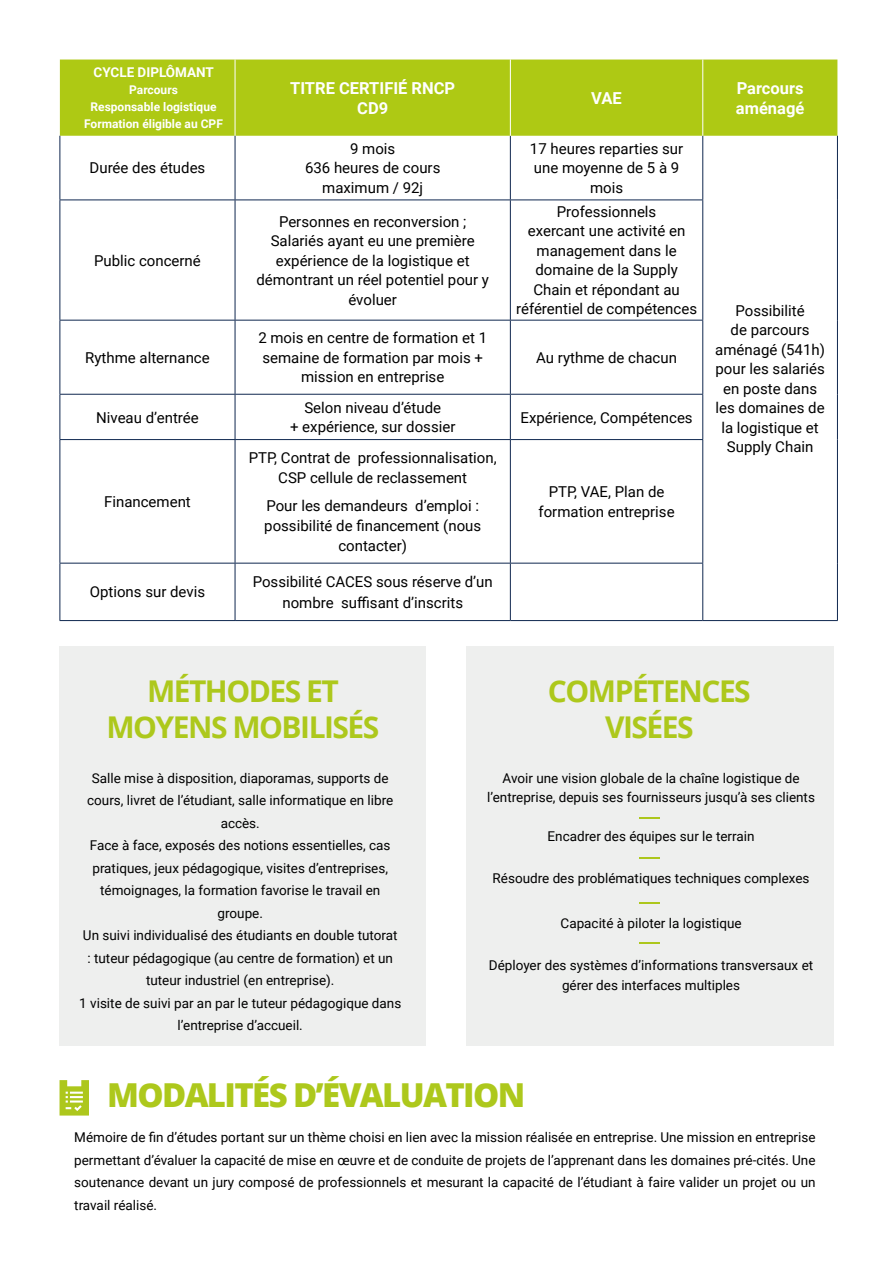
<style>
.page{position:relative;width:893px;height:1263px;background:#fff}
.page>*{position:absolute;margin:0;border:0;box-sizing:border-box;transform-origin:0 0}
.t1{font:800 33px "Open Sans";letter-spacing:-.05em;color:#adc81c}
.t2{font:700 30px/36px "Open Sans";letter-spacing:-.05em;color:#adc81c;text-align:center}
.t3{font:700 16.5px/19.8px "Roboto";color:#fff;text-align:center}
.t4{font:15px/19.5px "Roboto";color:#000;text-align:center}
.t5{font:13.5px/22.5px "Roboto";color:#000;text-align:center}
.t6{font:700 13.5px "Roboto";color:#fff}
.t7{font:700 12px/17px "Roboto";color:#fff;text-align:center}
</style>
<div class="page">
<div style="left:60px;top:60px;width:777px;height:76px;background:#aec914"></div>
<hr style="left:60px;top:136px;width:1px;height:64px;background:#0f274f">
<hr style="left:235px;top:136px;width:1px;height:64px;background:#0f274f">
<hr style="left:510px;top:136px;width:1px;height:64px;background:#0f274f">
<hr style="left:702px;top:136px;width:1px;height:64px;background:#0f274f">
<hr style="left:837px;top:136px;width:1px;height:64px;background:#0f274f">
<hr style="left:60px;top:200px;width:175px;height:1px;background:#0f274f">
<hr style="left:60px;top:200px;width:1px;height:120px;background:#0f274f">
<hr style="left:235px;top:200px;width:275px;height:1px;background:#0f274f">
<hr style="left:235px;top:200px;width:1px;height:120px;background:#0f274f">
<hr style="left:510px;top:200px;width:193px;height:1px;background:#0f274f">
<hr style="left:510px;top:200px;width:1px;height:120px;background:#0f274f">
<hr style="left:702px;top:200px;width:1px;height:120px;background:#0f274f">
<hr style="left:837px;top:200px;width:1px;height:120px;background:#0f274f">
<hr style="left:60px;top:320px;width:175px;height:1px;background:#0f274f">
<hr style="left:60px;top:320px;width:1px;height:74px;background:#0f274f">
<hr style="left:235px;top:320px;width:275px;height:1px;background:#0f274f">
<hr style="left:235px;top:320px;width:1px;height:74px;background:#0f274f">
<hr style="left:510px;top:320px;width:193px;height:1px;background:#0f274f">
<hr style="left:510px;top:320px;width:1px;height:74px;background:#0f274f">
<hr style="left:702px;top:320px;width:1px;height:74px;background:#0f274f">
<hr style="left:837px;top:320px;width:1px;height:74px;background:#0f274f">
<hr style="left:60px;top:394px;width:175px;height:1px;background:#0f274f">
<hr style="left:60px;top:395px;width:1px;height:44px;background:#0f274f">
<hr style="left:235px;top:394px;width:275px;height:1px;background:#0f274f">
<hr style="left:235px;top:395px;width:1px;height:44px;background:#0f274f">
<hr style="left:510px;top:394px;width:193px;height:1px;background:#0f274f">
<hr style="left:510px;top:395px;width:1px;height:44px;background:#0f274f">
<hr style="left:702px;top:395px;width:1px;height:44px;background:#0f274f">
<hr style="left:837px;top:394px;width:1px;height:46px;background:#0f274f">
<hr style="left:60px;top:439px;width:175px;height:1px;background:#0f274f">
<hr style="left:60px;top:440px;width:1px;height:123px;background:#0f274f">
<hr style="left:235px;top:439px;width:275px;height:1px;background:#0f274f">
<hr style="left:235px;top:440px;width:1px;height:123px;background:#0f274f">
<hr style="left:510px;top:439px;width:193px;height:1px;background:#0f274f">
<hr style="left:510px;top:440px;width:1px;height:123px;background:#0f274f">
<hr style="left:702px;top:440px;width:1px;height:123px;background:#0f274f">
<hr style="left:837px;top:440px;width:1px;height:123px;background:#0f274f">
<hr style="left:60px;top:563px;width:175px;height:1px;background:#0f274f">
<hr style="left:60px;top:563px;width:1px;height:57px;background:#0f274f">
<hr style="left:235px;top:563px;width:275px;height:1px;background:#0f274f">
<hr style="left:235px;top:563px;width:1px;height:57px;background:#0f274f">
<hr style="left:510px;top:563px;width:193px;height:1px;background:#0f274f">
<hr style="left:510px;top:563px;width:1px;height:57px;background:#0f274f">
<hr style="left:702px;top:563px;width:1px;height:57px;background:#0f274f">
<hr style="left:837px;top:563px;width:1px;height:57px;background:#0f274f">
<hr style="left:60px;top:620px;width:175px;height:1px;background:#0f274f">
<hr style="left:235px;top:620px;width:275px;height:1px;background:#0f274f">
<hr style="left:510px;top:620px;width:193px;height:1px;background:#0f274f">
<hr style="left:703px;top:620px;width:135px;height:1px;background:#0f274f">
<hr style="left:235px;top:60px;width:1px;height:76px;background:#fff">
<hr style="left:510px;top:60px;width:1px;height:76px;background:#fff">
<hr style="left:702px;top:60px;width:1px;height:76px;background:#fff">
<div style="left:466px;top:646px;width:367px;height:399px;background:#eeefee"></div>
<div style="left:60px;top:646px;width:366px;height:399px;background:#eeefee"></div>
<hr style="left:639px;top:857px;width:21px;height:2px;background:#adc71c">
<svg style="left:639px;top:903px;width:21px;height:1px"></svg>
<hr style="left:639px;top:942px;width:21px;height:2px;background:#adc71c">
<svg style="left:60px;top:1080px;width:29px;height:35px"></svg>
<hr style="left:639px;top:817px;width:21px;height:2px;background:#adc71c">
<p class="t6" style="left:94px;top:63px;width:122px">CYCLE DIPLÔMANT</p>
<p class="t7" style="left:84px;top:81px;width:140px">Parcours<br>Responsable logistique<br>Formation éligible au CPF</p>
<p class="t3" style="left:290px;top:78px;width:167px">TITRE CERTIFIÉ RNCP<br>CD9</p>
<p class="t3" style="left:591px;top:87px;width:32px">VAE</p>
<p class="t3" style="left:736px;top:78px;width:70px;text-align:left">Parcours aménagé</p>
<p class="t4" style="left:90px;top:158px;width:117px">Durée des études</p>
<p class="t4" style="left:94px;top:250px;width:108px">Public concerné</p>
<p class="t4" style="left:85px;top:347px;width:126px">Rythme alternance</p>
<p class="t4" style="left:305px;top:138px;width:137px">9 mois<br>636 heures de cours maximum / 92j</p>
<p class="t4" style="left:530px;top:138px;width:155px">17 heures reparties sur une moyenne de 5 à 9 mois</p>
<p class="t4" style="left:256px;top:211px;width:234px">Personnes en reconversion ;<br>Salariés ayant eu une première expérience de la logistique et démontrant un réel potentiel pour y évoluer</p>
<p class="t4" style="left:516px;top:201px;width:182px">Professionnels<br>exercant une activité en management dans le domaine de la Supply<br>Chain et répondant au référentiel de compétences</p>
<p class="t4" style="left:258px;top:328px;width:230px">2 mois en centre de formation et 1 semaine de formation par mois + mission en entreprise</p>
<p class="t4" style="left:536px;top:347px;width:142px">Au rythme de chacun</p>
<p class="t4" style="left:96px;top:407px;width:104px">Niveau d’entrée</p>
<p class="t4" style="left:290px;top:397px;width:167px">Selon niveau d’étude<br>+ expérience, sur dossier</p>
<p class="t4" style="left:520px;top:407px;width:174px">Expérience, Compétences</p>
<p class="t4" style="left:104px;top:491px;width:88px">Financement</p>
<p class="t4" style="left:249px;top:448px;width:249px">PTP, Contrat de professionnalisation,<br>CSP cellule de reclassement</p>
<p class="t4" style="left:264px;top:496px;width:218px">Pour les demandeurs d’emploi : possibilité de financement (nous contacter)</p>
<p class="t4" style="left:90px;top:582px;width:117px">Options sur devis</p>
<p class="t4" style="left:253px;top:571px;width:241px;line-height:21px">Possibilité CACES sous réserve d’un nombre suffisant d’inscrits</p>
<p class="t4" style="left:538px;top:482px;width:138px">PTP, VAE, Plan de formation entreprise</p>
<p class="t4" style="left:715px;top:300px;width:111px">Possibilité<br>de parcours aménagé (541h) pour les salariés en poste dans les domaines de la logistique et<br>Supply Chain</p>
<h2 class="t2" style="left:106px;top:672px;width:274px">MÉTHODES ET<br>MOYENS MOBILISÉS</h2>
<p class="t5" style="left:79px;top:766px;width:324px">Salle mise à disposition, diaporamas, supports de cours, livret de l’étudiant, salle informatique en libre accès.<br>Face à face, exposés des notions essentielles, cas pratiques, jeux pédagogique, visites d’entreprises, témoignages, la formation favorise le travail en groupe.<br>Un suivi individualisé des étudiants en double tutorat<br>: tuteur pédagogique (au centre de formation) et un tuteur industriel (en entreprise).<br>1 visite de suivi par an par le tuteur pédagogique dans l’entreprise d’accueil.</p>
<h2 class="t2" style="left:548px;top:672px;width:204px">COMPÉTENCES<br>VISÉES</h2>
<p class="t5" style="left:487px;top:767px;width:329px;line-height:19.5px">Avoir une vision globale de la chaîne logistique de l’entreprise, depuis ses fournisseurs jusqu’à ses clients</p>
<p class="t5" style="left:548px;top:824px;width:208px">Encadrer des équipes sur le terrain</p>
<p class="t5" style="left:493px;top:866px;width:318px">Résoudre des problématiques techniques complexes</p>
<p class="t5" style="left:561px;top:911px;width:183px">Capacité à piloter la logistique</p>
<p class="t5" style="left:489px;top:955px;width:326px;line-height:19.5px">Déployer des systèmes d’informations transversaux et gérer des interfaces multiples</p>
<h1 class="t1" style="left:107px;top:1070px;width:420px">MODALITÉS D’ÉVALUATION</h1>
<p class="t5" style="left:74px;top:1126px;width:743px;text-align:justify">Mémoire de fin d’études portant sur un thème choisi en lien avec la mission réalisée en entreprise. Une mission en entreprise permettant d’évaluer la capacité de mise en œuvre et de conduite de projets de l’apprenant dans les domaines pré-cités. Une soutenance devant un jury composé de professionnels et mesurant la capacité de l’étudiant à faire valider un projet ou un travail réalisé.</p>
</div>
